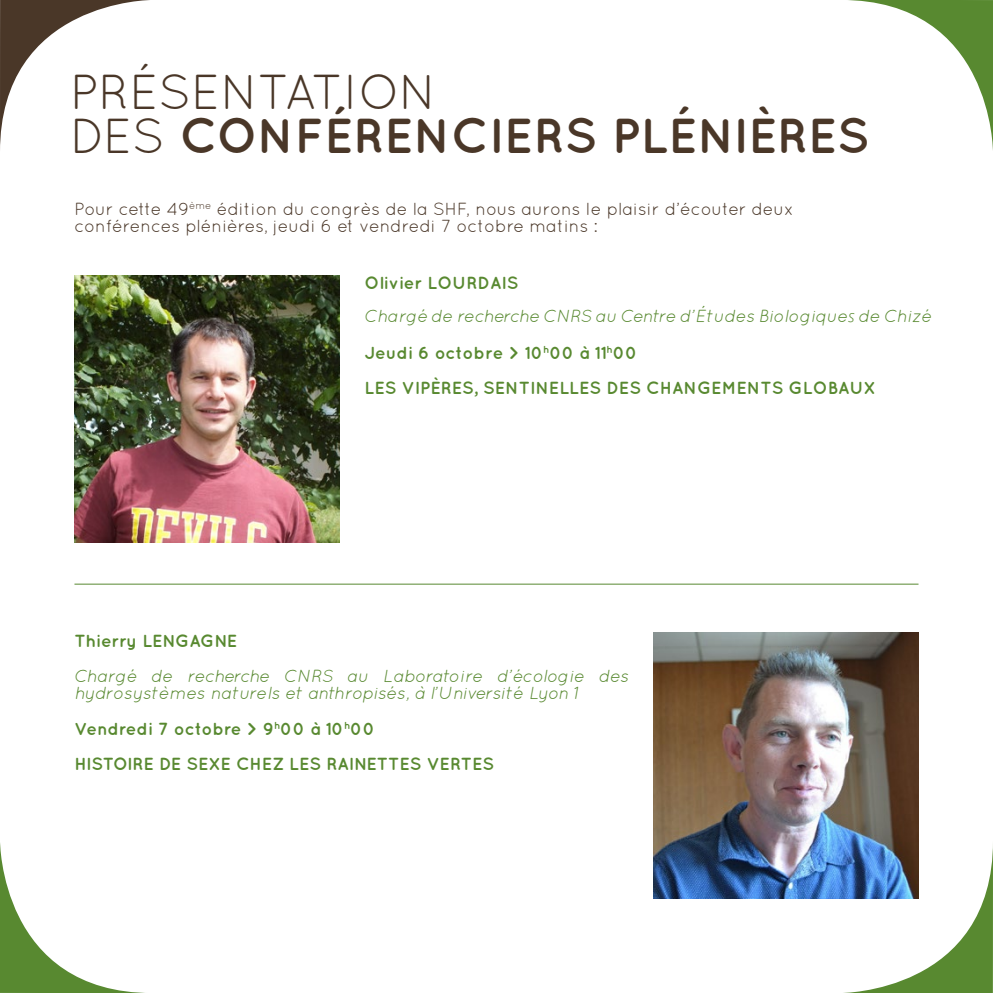
<style>
.page{position:relative;width:993px;height:993px;background:#fff}
.page>*{position:absolute;margin:0;border:0;box-sizing:border-box;transform-origin:0 0}
.t1{font:700 49px/43.8px "Quicksand";color:#4a3728}
.t2{font:italic 17.5px/33.6px "Quicksand";letter-spacing:-.01em;color:#588930}
.t3{font:700 17.5px/35px "Quicksand";color:#588930}
.t4{font:17.5px/17.5px "Quicksand";color:#4a3728}
.s1{font-weight:400}
.s2{font-weight:700;font-style:normal}
.s3{font-family:"Segoe UI";font-weight:300}
</style>
<div class="page">
<svg style="left:0;top:0;width:150px;height:148px"></svg>
<svg style="left:840px;top:840px;width:152px;height:152px"></svg>
<svg style="left:848px;top:0;width:144px;height:138px"></svg>
<svg style="left:0;top:843px;width:131px;height:149px"></svg>
<img style="left:74px;top:275px;width:265px;height:267px">
<img style="left:653px;top:632px;width:265px;height:266px">
<hr style="left:74px;top:583px;width:844px;height:1px;background:#588930">
<h1 class="t1" style="left:70px;top:68px;width:800px"><span class="s1">PRÉSENTATION<br>DES</span> CONFÉRENCIERS PLÉNIÈRES</h1>
<p class="t4" style="left:74px;top:199px;width:721px">Pour cette 49<sup>ème</sup> édition du congrès de la SHF, nous aurons le plaisir d’écouter deux conférences plénières, jeudi 6 et vendredi 7 octobre matins :</p>
<p class="t2" style="left:364px;top:265px;width:568px"><span class="s2">Olivier LOURDAIS<br></span>Chargé de recherche CNRS au Centre d’Études Biologique<span class="s3">s</span> de Chizé</p>
<p class="t3" style="left:364px;top:334px;width:513px">Jeudi 6 octobre &gt; 10<sup>h</sup>00 à 11<sup>h</sup>00<br>LES VIPÈRES, SENTINELLES DES CHANGEMENTS GLOBAUX</p>
<p class="t3" style="left:74px;top:622px;width:164px">Thierry LENGAGNE</p>
<p class="t2" style="left:74px;top:666px;width:555px;line-height:17.5px">Chargé de recherche CNRS au Laboratoire d’écologie des hydrosystèmes naturels et anthropisés, à l’Université Lyon 1</p>
<p class="t3" style="left:74px;top:710px;width:421px">Vendredi 7 octobre &gt; 9<sup>h</sup>00 à 10<sup>h</sup>00<br>HISTOIRE DE SEXE CHEZ LES RAINETTES VERTES</p>
</div>
